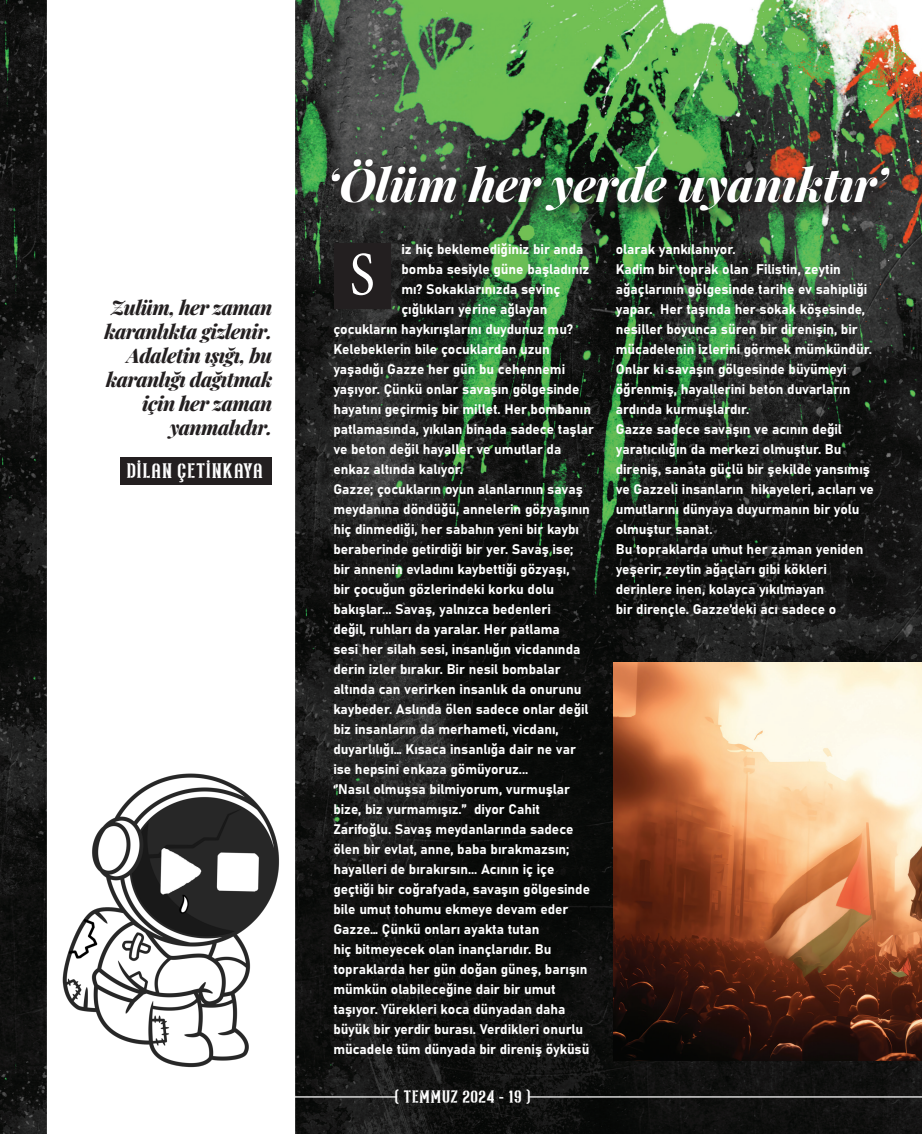
<style>
.page{position:relative;width:922px;height:1134px;background:#fff}
.page>*{position:absolute;margin:0;border:0;box-sizing:border-box;transform-origin:0 0}
.t1{font:61.75px "Minion Pro";color:#fff;scale:.86 1}
.t2{font:italic 46.25px "Playfair Display";letter-spacing:-.01em;color:#fff}
.t3{font:italic 20px/24px "Playfair Display";letter-spacing:-.03em;color:#231f20;text-align:center}
.t4{font:16.25px "Northash";letter-spacing:.08em;color:#fff}
.t5{font:13.75px/20px "Bahnschrift";color:#fff}
.t6{font:13.75px "Northash";letter-spacing:.08em;color:#fff}
</style>
<div class="page">
<img style="left:0;top:0;width:921px;height:1134px">
<hr style="left:529px;top:1096px;width:392px;height:1px;background:#fff">
<hr style="left:94px;top:1096px;width:303px;height:1px;background:#fff">
<svg style="left:47px;top:0;width:248px;height:1134px"></svg>
<img style="left:16px;top:744px;width:312px;height:334px">
<div style="left:120px;top:457px;width:151px;height:28px;background:#231f20"></div>
<div style="left:308px;top:148px;width:613px;height:90px;background:#fff;opacity:.75"></div>
<div style="left:333px;top:243px;width:57px;height:66px;background:#231f20"></div>
<img style="left:613px;top:663px;width:308px;height:398px">
<p class="t3" style="left:104px;top:294px;width:169px">Zulüm, her zaman karanlıkta gizlenir.</p>
<p class="t3" style="left:106px;top:342px;width:168px;text-align:right">Adaletin ışığı, bu karanlığı dağıtmak için her zaman yanmalıdır.</p>
<p class="t4" style="left:127px;top:458px;width:137px">DİLAN ÇETİNKAYA</p>
<h2 class="t2" style="left:326px;top:149px;width:563px">‘Ölüm her yerde uyanıktır’</h2>
<p class="t5" style="left:401px;top:238px;width:183px">iz hiç beklemediğiniz bir anda</p>
<p class="t5" style="left:401px;top:258px;width:189px">bomba sesiyle güne başladınız</p>
<p class="t5" style="left:401px;top:278px;width:160px">mı? Sokaklarınızda sevinç</p>
<p class="t5" style="left:401px;top:298px;width:148px">çığlıkları yerine ağlayan</p>
<p class="t5" style="left:333px;top:318px;width:241px">çocukların haykırışlarını duydunuz mu?</p>
<p class="t5" style="left:333px;top:338px;width:218px">Kelebeklerin bile çocuklardan uzun</p>
<p class="t5" style="left:333px;top:358px;width:233px">yaşadığı Gazze her gün bu cehennemi</p>
<p class="t5" style="left:333px;top:378px;width:247px">yaşıyor. Çünkü onlar savaşın gölgesinde</p>
<p class="t5" style="left:333px;top:398px;width:259px">hayatını geçirmiş bir millet. Her bombanın</p>
<p class="t5" style="left:333px;top:418px;width:262px">patlamasında, yıkılan binada sadece taşlar</p>
<p class="t5" style="left:333px;top:438px;width:229px">ve beton değil hayaller ve umutlar da</p>
<p class="t5" style="left:333px;top:458px;width:131px">enkaz altında kalıyor.</p>
<p class="t5" style="left:333px;top:478px;width:258px">Gazze; çocukların oyun alanlarının savaş meydanına döndüğü, annelerin gözyaşının hiç dinmediği, her sabahın yeni bir kaybı beraberinde getirdiği bir yer. Savaş ise; bir annenin evladını kaybettiği gözyaşı,<br>bir çocuğun gözlerindeki korku dolu bakışlar... Savaş, yalnızca bedenleri<br>değil, ruhları da yaralar. Her patlama<br>sesi her silah sesi, insanlığın vicdanında derin izler bırakır. Bir nesil bombalar altında can verirken insanlık da onurunu kaybeder. Aslında ölen sadece onlar değil biz insanların da merhameti, vicdanı, duyarlılığı… Kısaca insanlığa dair ne var ise hepsini enkaza gömüyoruz...</p>
<p class="t5" style="left:333px;top:778px;width:258px">‘’Nasıl olmuşsa bilmiyorum, vurmuşlar bize, biz vurmamışız.’’ diyor Cahit Zarifoğlu. Savaş meydanlarında sadece ölen bir evlat, anne, baba bırakmazsın; hayalleri de bırakırsın... Acının iç içe geçtiği bir coğrafyada, savaşın gölgesinde bile umut tohumu ekmeye devam eder Gazze… Çünkü onları ayakta tutan<br>hiç bitmeyecek olan inançlarıdır. Bu topraklarda her gün doğan güneş, barışın mümkün olabileceğine dair bir umut taşıyor. Yürekleri koca dünyadan daha büyük bir yerdir burası. Verdikleri onurlu mücadele tüm dünyada bir direniş öyküsü</p>
<p class="t1" style="left:349px;top:233px;width:31px">S</p>
<p class="t6" style="left:395px;top:1086px;width:136px">( TEMMUZ 2024 - 19 )</p>
<p class="t5" style="left:615px;top:238px;width:121px">olarak yankılanıyor.</p>
<p class="t5" style="left:615px;top:258px;width:257px">Kadim bir toprak olan Filistin, zeytin ağaçlarının gölgesinde tarihe ev sahipliği yapar. Her taşında her sokak köşesinde, nesiller boyunca süren bir direnişin, bir mücadelenin izlerini görmek mümkündür.<br>Onlar ki savaşın gölgesinde büyümeyi öğrenmiş, hayallerini beton duvarların ardında kurmuşlardır.</p>
<p class="t5" style="left:615px;top:418px;width:259px">Gazze sadece savaşın ve acının değil yaratıcılığın da merkezi olmuştur. Bu direniş, sanata güçlü bir şekilde yansımış ve Gazzeli insanların hikayeleri, acıları ve umutlarını dünyaya duyurmanın bir yolu olmuştur sanat.</p>
<p class="t5" style="left:615px;top:538px;width:249px">Bu topraklarda umut her zaman yeniden yeşerir; zeytin ağaçları gibi kökleri derinlere inen, kolayca yıkılmayan<br>bir dirençle. Gazze’deki acı sadece o</p>
</div>
